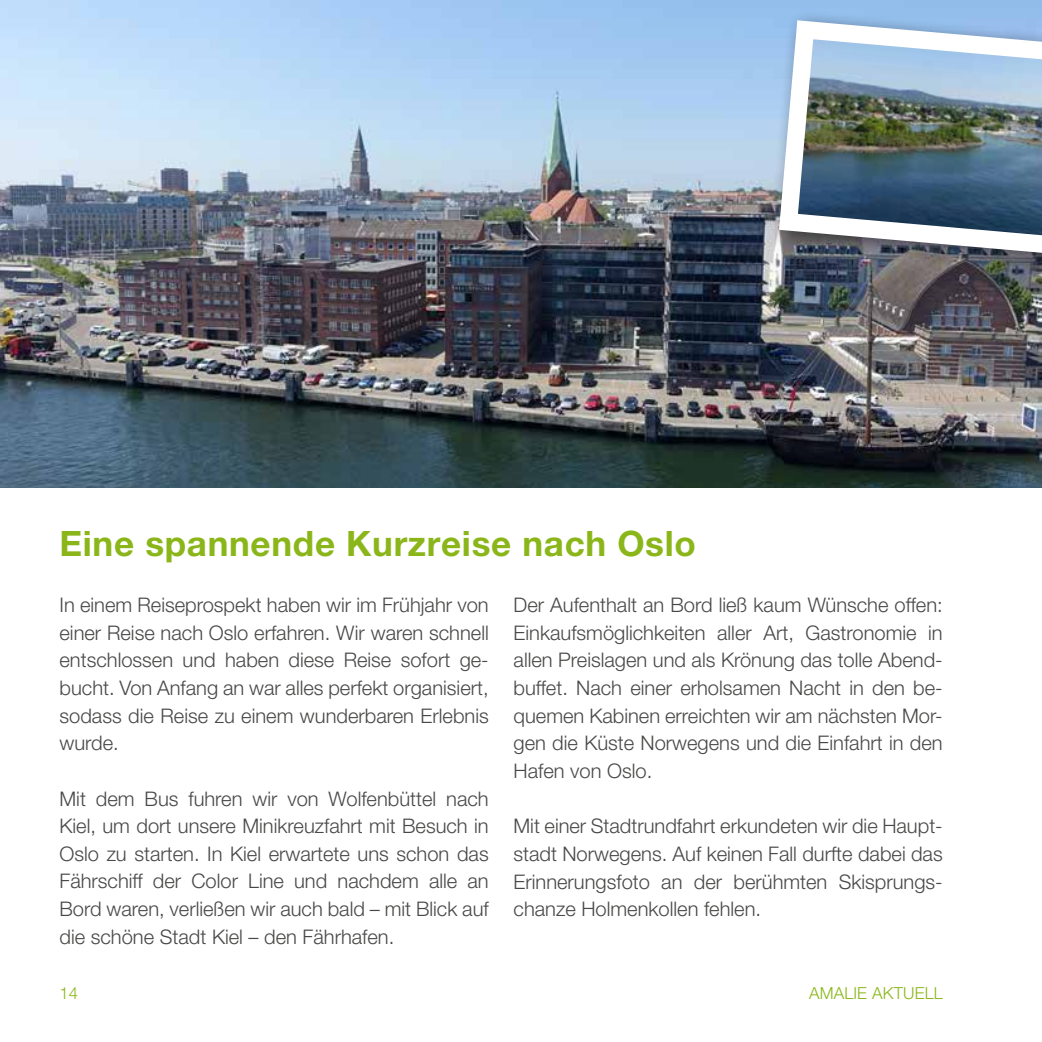
<style>
.page{position:relative;width:1042px;height:1042px;background:#fff}
.page>*{position:absolute;margin:0;border:0;box-sizing:border-box;transform-origin:0 0}
.t1{font:700 35px "Helvetica Neue LT Pro";letter-spacing:.02em;color:#8bb61a}
.t2{font:300 20.12px/27.7px "Helvetica Neue LT Pro";color:#484847;text-align:justify}
.t3{font:300 16.62px "Helvetica Neue LT Pro";letter-spacing:.01em;color:#8bb61a}
</style>
<div class="page">
<img style="left:0;top:0;width:1042px;height:487px">
<div style="left:768px;top:10px;width:274px;height:277px;background:#000;opacity:.5"></div>
<img style="left:769px;top:11px;width:273px;height:265px">
<h1 class="t1" style="left:60px;top:522px;width:638px">Eine spannende Kurzreise nach Oslo</h1>
<p class="t2" style="left:60px;top:590px;width:431px">In einem Reiseprospekt haben wir im Frühjahr von einer Reise nach Oslo erfahren. Wir waren schnell entschlossen und haben diese Reise sofort ge&shy;bucht. Von Anfang an war alles perfekt organisiert, sodass die Reise zu einem wunderbaren Erlebnis wurde.</p>
<p class="t2" style="left:60px;top:784px;width:431px">Mit dem Bus fuhren wir von Wolfenbüttel nach Kiel, um dort unsere Minikreuzfahrt mit Besuch in Oslo zu starten. In Kiel erwartete uns schon das Fährschiff der Color Line und nachdem alle an Bord waren, verließen wir auch bald – mit Blick auf die schöne Stadt Kiel – den Fährhafen.</p>
<p class="t2" style="left:513px;top:590px;width:431px">Der Aufenthalt an Bord ließ kaum Wünsche offen:<br>Einkaufsmöglichkeiten aller Art, Gastronomie in allen Preislagen und als Krönung das tolle Abend&shy;buffet. Nach einer erholsamen Nacht in den be&shy;quemen Kabinen erreichten wir am nächsten Mor&shy;gen die Küste Norwegens und die Einfahrt in den Hafen von Oslo.</p>
<p class="t2" style="left:513px;top:812px;width:431px">Mit einer Stadtrundfahrt erkundeten wir die Haupt&shy;stadt Norwegens. Auf keinen Fall durfte dabei das Erinnerungsfoto an der berühmten Skisprungs&shy;chanze Holmenkollen fehlen.</p>
<p class="t3" style="left:60px;top:983px;width:20px">14</p>
<p class="t3" style="left:809px;top:983px;width:135px">AMALIE AKTUELL</p>
</div>
